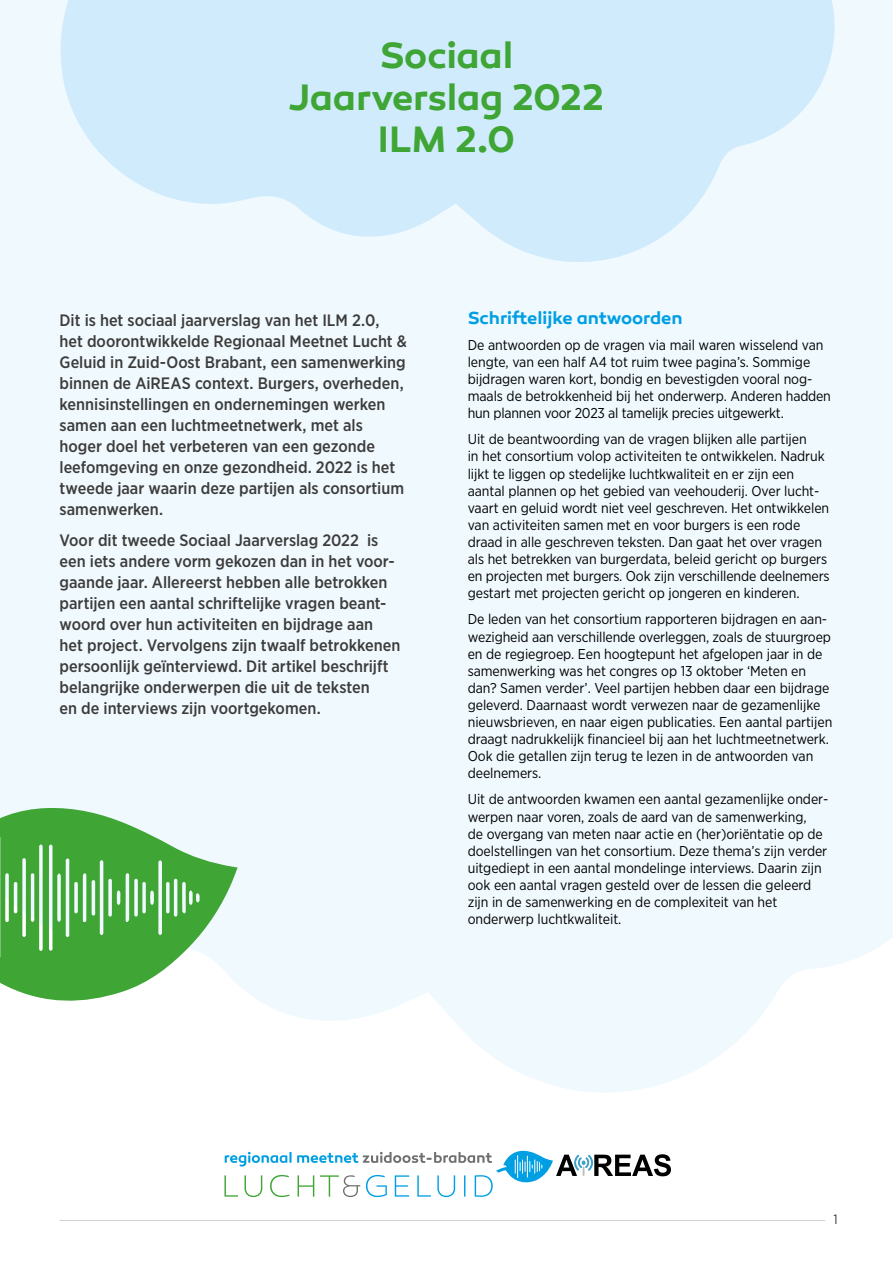
<style>
.page{position:relative;width:893px;height:1263px;background:#fff}
.page>*{position:absolute;margin:0;border:0;box-sizing:border-box;transform-origin:0 0}
.t1{font:600 37.5px/42px "Canaro";letter-spacing:-.005em;color:#3fa535;text-align:center}
.t2{font:600 18px "Canaro";letter-spacing:-.005em;color:#009fe3}
.t3{font:500 16.5px/21px "Gotham Narrow";color:#3c3c3b}
.t4{font:14.25px/17.1px "Gotham Narrow";letter-spacing:-.005em;color:#000}
.t5{font:13.5px "Gotham Narrow";color:#3c3c3b}
</style>
<div class="page">
<div style="left:0;top:0;width:893px;height:774px;background:#f0f9fe"></div>
<svg style="left:0;top:774px;width:893px;height:318px;fill:#f0f9fe"></svg>
<hr style="left:60px;top:1220px;width:765px;height:1px;background:#d0d0d0">
<svg style="left:0;top:807px;width:238px;height:197px;fill:#3fa535"></svg>
<svg style="left:60px;top:0;width:775px;height:262px;fill:#d0ebfc"></svg>
<svg style="left:224px;top:1151px;width:447px;height:46px"></svg>
<h1 class="t1" style="left:289px;top:35px;width:316px">Sociaal<br>Jaarverslag 2022<br>ILM 2.0</h1>
<p class="t3" style="left:60px;top:309px;width:349px">Dit is het sociaal jaarverslag van het ILM 2.0, het doorontwikkelde Regionaal Meetnet Lucht &amp; Geluid in Zuid-Oost Brabant, een samenwerking binnen de AiREAS context. Burgers, overheden, kennisinstellingen en ondernemingen werken samen aan een luchtmeetnetwerk, met als hoger doel het verbeteren van een gezonde leefomgeving en onze gezondheid. 2022 is het tweede jaar waarin deze partijen als consortium samenwerken.</p>
<p class="t3" style="left:60px;top:530px;width:343px">Voor dit tweede Sociaal Jaarverslag 2022 is een iets andere vorm gekozen dan in het voor&shy;gaande jaar. Allereerst hebben alle betrokken partijen een aantal schriftelijke vragen beant&shy;woord over hun activiteiten en bijdrage aan het project. Vervolgens zijn twaalf betrokkenen persoonlijk geïnterviewd. Dit artikel beschrijft belangrijke onderwerpen die uit de teksten<br>en de interviews zijn voortgekomen.</p>
<p class="t2" style="left:468px;top:307px;width:216px">Schriftelijke antwoorden</p>
<p class="t4" style="left:468px;top:336px;width:365px">De antwoorden op de vragen via mail waren wisselend van lengte, van een half A4 tot ruim twee pagina’s. Sommige bijdragen waren kort, bondig en bevestigden vooral nog&shy;maals de betrokkenheid bij het onderwerp. Anderen hadden hun plannen voor 2023 al tamelijk precies uitgewerkt.</p>
<p class="t4" style="left:468px;top:430px;width:363px">Uit de beantwoording van de vragen blijken alle partijen<br>in het consortium volop activiteiten te ontwikkelen. Nadruk lijkt te liggen op stedelijke luchtkwaliteit en er zijn een aantal plannen op het gebied van veehouderij. Over lucht&shy;vaart en geluid wordt niet veel geschreven. Het ontwikkelen van activiteiten samen met en voor burgers is een rode draad in alle geschreven teksten. Dan gaat het over vragen als het betrekken van burgerdata, beleid gericht op burgers en projecten met burgers. Ook zijn verschillende deelnemers gestart met projecten gericht op jongeren en kinderen.</p>
<p class="t4" style="left:468px;top:610px;width:366px">De leden van het consortium rapporteren bijdragen en aan&shy;wezigheid aan verschillende overleggen, zoals de stuurgroep en de regiegroep. Een hoogtepunt het afgelopen jaar in de samenwerking was het congres op 13 oktober ‘Meten en dan? Samen verder’. Veel partijen hebben daar een bijdrage geleverd. Daarnaast wordt verwezen naar de gezamenlijke nieuwsbrieven, en naar eigen publicaties. Een aantal partijen draagt nadrukkelijk financieel bij aan het luchtmeetnetwerk.<br>Ook die getallen zijn terug te lezen in de antwoorden van deelnemers.</p>
<p class="t4" style="left:468px;top:791px;width:362px">Uit de antwoorden kwamen een aantal gezamenlijke onder&shy;werpen naar voren, zoals de aard van de samenwerking,<br>de overgang van meten naar actie en (her)oriëntatie op de doelstellingen van het consortium. Deze thema’s zijn verder uitgediept in een aantal mondelinge interviews. Daarin zijn ook een aantal vragen gesteld over de lessen die geleerd zijn in de samenwerking en de complexiteit van het onderwerp luchtkwaliteit.</p>
<p class="t5" style="left:833px;top:1211px;width:6px">1</p>
</div>
